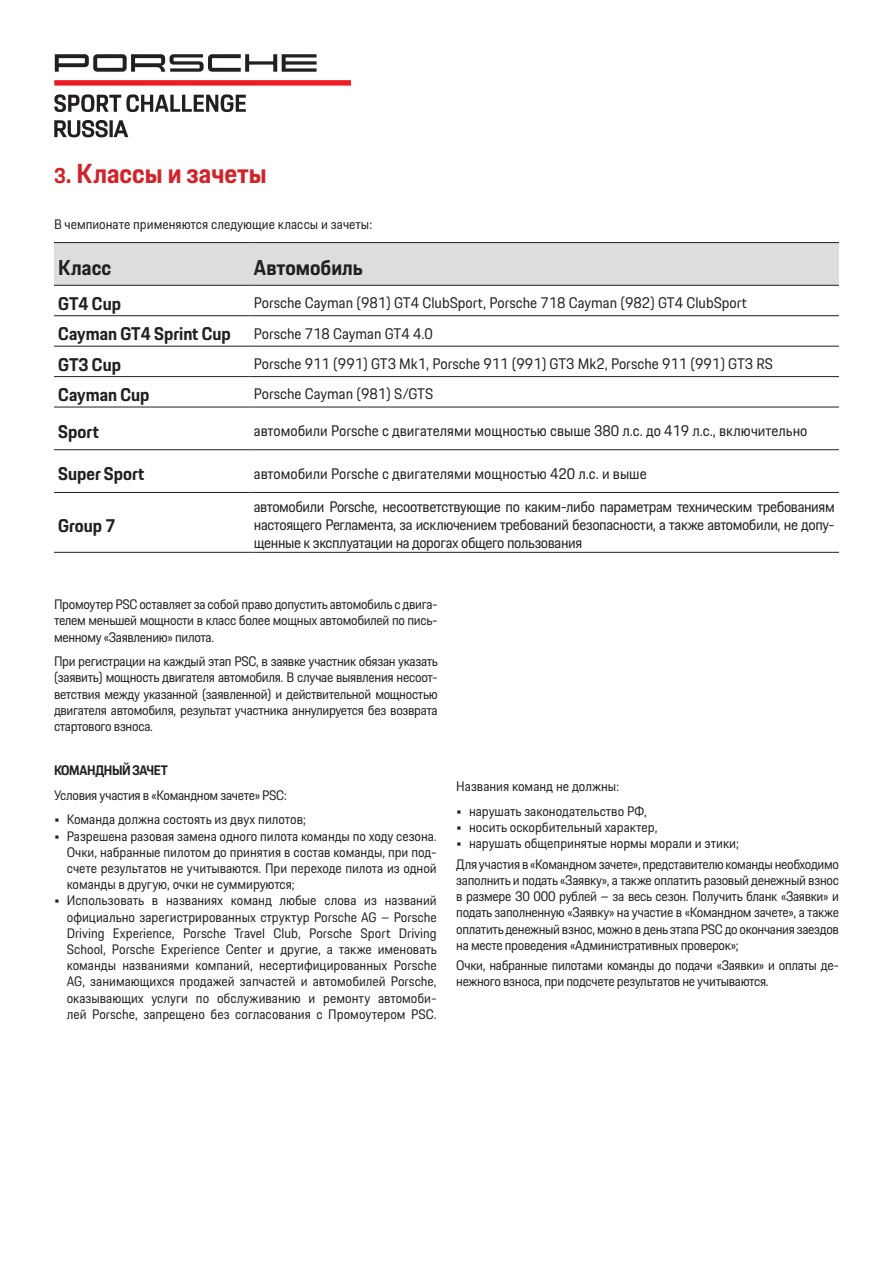
<style>
.page{position:relative;width:893px;height:1263px;background:#fff}
.page>*{position:absolute;margin:0;border:0;box-sizing:border-box;transform-origin:0 0}
.t1{font:700 27px "Porsche Next";color:#d1232a}
.t2{font:700 21px "Porsche Next";color:#231f20}
.t3{font:700 18px "Porsche Next";color:#231f20}
.t4{font:15px/18px "Porsche Next";color:#231f20;text-align:justify}
.t5{font:13.5px/16.2px "Porsche Next";letter-spacing:-.015em;color:#231f20;text-align:justify}
.t6{font:700 13.5px "Porsche Next";letter-spacing:-.025em;color:#231f20}
.s1{font-size:21px}
</style>
<div class="page">
<svg style="left:55px;top:54px;width:262px;height:18px"></svg>
<div style="left:54px;top:80px;width:297px;height:6px;background:#ee1d23"></div>
<svg style="left:54px;top:94px;width:192px;height:43px"></svg>
<div style="left:54px;top:243px;width:785px;height:42px;background:#dcdddf"></div>
<hr style="left:250px;top:242px;width:589px;height:1px;background:#231f20">
<hr style="left:250px;top:285px;width:589px;height:1px;background:#231f20">
<hr style="left:250px;top:315px;width:589px;height:1px;background:#231f20">
<hr style="left:250px;top:346px;width:589px;height:1px;background:#231f20">
<hr style="left:250px;top:376px;width:589px;height:1px;background:#231f20">
<hr style="left:250px;top:407px;width:589px;height:1px;background:#231f20">
<hr style="left:250px;top:449px;width:589px;height:1px;background:#231f20">
<hr style="left:250px;top:492px;width:589px;height:1px;background:#231f20">
<hr style="left:250px;top:552px;width:589px;height:1px;background:#231f20">
<hr style="left:54px;top:242px;width:196px;height:1px;background:#231f20">
<hr style="left:54px;top:285px;width:196px;height:1px;background:#231f20">
<hr style="left:54px;top:315px;width:196px;height:1px;background:#231f20">
<hr style="left:54px;top:346px;width:196px;height:1px;background:#231f20">
<hr style="left:54px;top:376px;width:196px;height:1px;background:#231f20">
<hr style="left:54px;top:407px;width:196px;height:1px;background:#231f20">
<hr style="left:54px;top:449px;width:196px;height:1px;background:#231f20">
<hr style="left:54px;top:492px;width:196px;height:1px;background:#231f20">
<hr style="left:54px;top:552px;width:196px;height:1px;background:#231f20">
<p class="t1" style="left:54px;top:155px;width:214px"><span class="s1">3</span>. Классы и зачеты</p>
<p class="t5" style="left:54px;top:217px;width:320px">В чемпионате применяются следующие классы и зачеты:</p>
<p class="t2" style="left:58px;top:253px;width:55px">Класс</p>
<p class="t2" style="left:254px;top:253px;width:110px">Автомобиль</p>
<p class="t3" style="left:58px;top:291px;width:64px">GT4 Cup</p>
<p class="t4" style="left:254px;top:294px;width:494px">Porsche Cayman (981) GT4 ClubSport, Porsche 718 Cayman (982) GT4 ClubSport</p>
<p class="t3" style="left:58px;top:322px;width:174px">Cayman GT4 Sprint Cup</p>
<p class="t4" style="left:254px;top:324px;width:181px">Porsche 718 Cayman GT4 4.0</p>
<p class="t3" style="left:58px;top:352px;width:64px">GT3 Cup</p>
<p class="t4" style="left:254px;top:355px;width:521px">Porsche 911 (991) GT3 Mk1, Porsche 911 (991) GT3 Mk2, Porsche 911 (991) GT3 RS</p>
<p class="t3" style="left:58px;top:383px;width:93px">Cayman Cup</p>
<p class="t4" style="left:254px;top:385px;width:181px">Porsche Cayman (981) S/GTS</p>
<p class="t3" style="left:58px;top:419px;width:42px">Sport</p>
<p class="t4" style="left:254px;top:422px;width:555px">автомобили Porsche с двигателями мощностью свыше 380 л.с. до 419 л.с., включительно</p>
<p class="t3" style="left:58px;top:462px;width:88px">Super Sport</p>
<p class="t4" style="left:254px;top:464px;width:394px">автомобили Porsche с двигателями мощностью 420 л.с. и выше</p>
<p class="t3" style="left:58px;top:513px;width:59px">Group 7</p>
<p class="t4" style="left:254px;top:498px;width:582px">автомобили Porsche, несоответствующие по каким-либо параметрам техническим требованиям настоящего Регламента, за исключением требований безопасности, а также автомобили, не допу&shy;щенные к эксплуатации на дорогах общего пользования</p>
<p class="t5" style="left:54px;top:596px;width:385px">Промоутер PSC оставляет за собой право допустить автомобиль с двига&shy;телем меньшей мощности в класс более мощных автомобилей по пись&shy;менному «Заявлению» пилота.</p>
<p class="t5" style="left:54px;top:653px;width:385px">При регистрации на каждый этап PSC, в заявке участник обязан указать (заявить) мощность двигателя автомобиля. В случае выявления несоот&shy;ветствия между указанной (заявленной) и действительной мощностью двигателя автомобиля, результат участника аннулируется без возврата стартового взноса.</p>
<p class="t6" style="left:54px;top:761px;width:116px">КОМАНДНЫЙ ЗАЧЕТ</p>
<p class="t5" style="left:54px;top:787px;width:234px">Условия участия в «Командном зачете» PSC:</p>
<p class="t5" style="left:54px;top:811px;width:253px">• Команда должна состоять из двух пилотов;</p>
<p class="t5" style="left:67px;top:828px;width:371px;text-indent:-13px">• Разрешена разовая замена одного пилота команды по ходу сезона.<br>Очки, набранные пилотом до принятия в состав команды, при под&shy;счете результатов не учитываются. При переходе пилота из одной команды в другую, очки не суммируются;</p>
<p class="t5" style="left:67px;top:892px;width:372px;text-indent:-13px">• Использовать в названиях команд любые слова из названий официально зарегистрированных структур Porsche AG – Porsche Driving Experience, Porsche Travel Club, Porsche Sport Driving School, Porsche Experience Center и другие, а также именовать команды названиями компаний, несертифицированных Porsche AG, занимающихся продажей запчастей и автомобилей Porsche, оказывающих услуги по обслуживанию и ремонту автомоби&shy;лей Porsche, запрещено без согласования с Промоутером PSC.</p>
<p class="t5" style="left:456px;top:778px;width:164px">Названия команд не должны:</p>
<p class="t5" style="left:456px;top:803px;width:192px">• нарушать законодательство РФ,</p>
<p class="t5" style="left:456px;top:819px;width:203px">• носить оскорбительный характер,</p>
<p class="t5" style="left:456px;top:835px;width:284px">• нарушать общепринятые нормы морали и этики;</p>
<p class="t5" style="left:456px;top:856px;width:384px">Для участия в «Командном зачете», представителю команды необходимо заполнить и подать «Заявку», а также оплатить разовый денежный взнос в размере 30 000 рублей – за весь сезон. Получить бланк «Заявки» и подать заполненную «Заявку» на участие в «Командном зачете», а также оплатить денежный взнос, можно в день этапа PSC до окончания заездов на месте проведения «Административных проверок»;</p>
<p class="t5" style="left:456px;top:957px;width:384px">Очки, набранные пилотами команды до подачи «Заявки» и оплаты де&shy;нежного взноса, при подсчете результатов не учитываются.</p>
</div>
